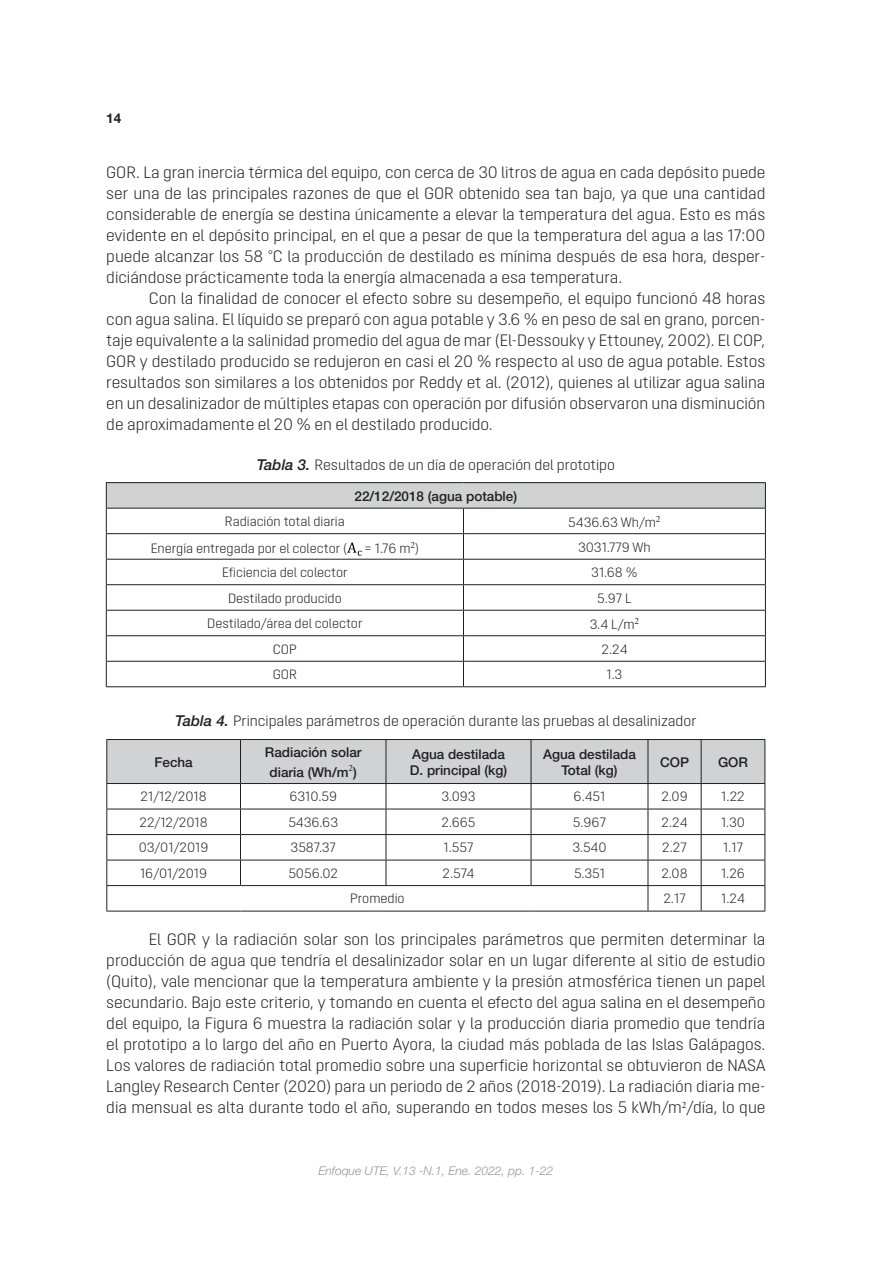
<style>
.page{position:relative;width:893px;height:1263px;background:#fff}
.page>*{position:absolute;margin:0;border:0;box-sizing:border-box;transform-origin:0 0}
.t1{font:300 16.5px/21px "Opinion Pro";color:#231f20;text-align:justify}
.t2{font:300 15px "Opinion Pro";color:#231f20}
.t3{font:300 13.5px "Opinion Pro";color:#231f20}
.t4{font:500 13.5px/16.5px "Helvetica Neue";color:#231f20;text-align:center}
.t5{font:700 13.5px "Helvetica Neue";color:#231f20}
.t6{font:italic 300 12px "Helvetica Neue";color:#939598}
.s1{font-family:"Helvetica Neue LT Std";font-weight:500;font-style:italic}
</style>
<div class="page">
<div style="left:106px;top:483px;width:659px;height:25px;background:#d1d2d4"></div>
<hr style="left:106px;top:482px;width:357px;height:1px;background:#231f20">
<hr style="left:463px;top:482px;width:303px;height:1px;background:#231f20">
<hr style="left:106px;top:508px;width:357px;height:1px;background:#231f20">
<hr style="left:463px;top:508px;width:303px;height:1px;background:#231f20">
<hr style="left:106px;top:533px;width:357px;height:1px;background:#231f20">
<hr style="left:463px;top:533px;width:303px;height:1px;background:#231f20">
<hr style="left:106px;top:559px;width:357px;height:1px;background:#231f20">
<hr style="left:463px;top:559px;width:303px;height:1px;background:#231f20">
<hr style="left:106px;top:584px;width:357px;height:1px;background:#231f20">
<hr style="left:463px;top:584px;width:303px;height:1px;background:#231f20">
<hr style="left:106px;top:610px;width:357px;height:1px;background:#231f20">
<hr style="left:463px;top:610px;width:303px;height:1px;background:#231f20">
<hr style="left:106px;top:635px;width:357px;height:1px;background:#231f20">
<hr style="left:463px;top:635px;width:303px;height:1px;background:#231f20">
<hr style="left:106px;top:661px;width:357px;height:1px;background:#231f20">
<svg style="left:106px;top:483px;width:1px;height:203px"></svg>
<hr style="left:463px;top:661px;width:303px;height:1px;background:#231f20">
<svg style="left:463px;top:508px;width:1px;height:178px"></svg>
<svg style="left:765px;top:483px;width:1px;height:203px"></svg>
<hr style="left:106px;top:686px;width:357px;height:1px;background:#231f20">
<hr style="left:463px;top:686px;width:303px;height:1px;background:#231f20">
<svg style="left:347px;top:543px;width:15px;height:13px"></svg>
<svg style="left:106px;top:739px;width:659px;height:172px"></svg>
<hr style="left:106px;top:911px;width:134px;height:1px;background:#231f20">
<hr style="left:240px;top:911px;width:146px;height:1px;background:#231f20">
<hr style="left:386px;top:911px;width:145px;height:1px;background:#231f20">
<hr style="left:531px;top:911px;width:117px;height:1px;background:#231f20">
<hr style="left:648px;top:911px;width:53px;height:1px;background:#231f20">
<hr style="left:701px;top:911px;width:64px;height:1px;background:#231f20">
<p class="t5" style="left:106px;top:109px;width:17px">14</p>
<p class="t1" style="left:106px;top:162px;width:661px">GOR. La gran inercia térmica del equipo, con cerca de 30 litros de agua en cada depósito puede ser una de las principales razones de que el GOR obtenido sea tan bajo, ya que una cantidad considerable de energía se destina únicamente a elevar la temperatura del agua. Esto es más evidente en el depósito principal, en el que a pesar de que la temperatura del agua a las 17:00 puede alcanzar los 58 °C la producción de destilado es mínima después de esa hora, desper&shy;diciándose prácticamente toda la energía almacenada a esa temperatura.</p>
<p class="t1" style="left:106px;top:288px;width:661px;text-indent:43px">Con la finalidad de conocer el efecto sobre su desempeño, el equipo funcionó 48 horas con agua salina. El líquido se preparó con agua potable y 3.6 % en peso de sal en grano, porcen&shy;taje equivalente a la salinidad promedio del agua de mar (El-Dessouky y Ettouney, 2002). El COP, GOR y destilado producido se redujeron en casi el 20 % respecto al uso de agua potable. Estos resultados son similares a los obtenidos por Reddy et al. (2012), quienes al utilizar agua salina en un desalinizador de múltiples etapas con operación por difusión observaron una disminución de aproximadamente el 20 % en el destilado producido.</p>
<p class="t2" style="left:257px;top:456px;width:360px"><span class="s1">Tabla 3.</span> Resultados de un día de operación del prototipo</p>
<p class="t4" style="left:355px;top:487px;width:164px">22/12/2018 (agua potable)</p>
<p class="t3" style="left:225px;top:514px;width:121px">Radiación total diaria</p>
<p class="t3" style="left:568px;top:515px;width:94px">5436.63 Wh/m<sup>2</sup></p>
<p class="t3" style="left:151px;top:541px;width:270px">Energía entregada por el colector ( = 1.76 m<sup>2</sup>)</p>
<p class="t3" style="left:578px;top:539px;width:74px">3031.779 Wh</p>
<p class="t3" style="left:222px;top:565px;width:127px">Eficiencia del colector</p>
<p class="t3" style="left:591px;top:565px;width:48px">31.68 %</p>
<p class="t3" style="left:228px;top:590px;width:115px">Destilado producido</p>
<p class="t3" style="left:597px;top:590px;width:36px">5.97 L</p>
<p class="t3" style="left:207px;top:616px;width:157px">Destilado/área del colector</p>
<p class="t3" style="left:590px;top:617px;width:51px">3.4 L/m<sup>2</sup></p>
<p class="t3" style="left:273px;top:641px;width:26px">COP</p>
<p class="t3" style="left:601px;top:641px;width:28px">2.24</p>
<p class="t3" style="left:273px;top:667px;width:26px">GOR</p>
<p class="t3" style="left:607px;top:667px;width:17px">1.3</p>
<p class="t2" style="left:175px;top:713px;width:523px"><span class="s1">Tabla 4.</span> Principales parámetros de operación durante las pruebas al desalinizador</p>
<p class="t4" style="left:155px;top:754px;width:40px">Fecha</p>
<p class="t4" style="left:265px;top:742px;width:98px;line-height:19.5px">Radiación solar diaria (Wh/m<sup>2</sup>)</p>
<p class="t4" style="left:410px;top:745px;width:99px;text-align:left">Agua destilada<br>D. principal (kg)</p>
<p class="t4" style="left:543px;top:745px;width:95px">Agua destilada<br>Total (kg)</p>
<p class="t4" style="left:660px;top:754px;width:31px">COP</p>
<p class="t4" style="left:718px;top:754px;width:32px">GOR</p>
<p class="t3" style="left:141px;top:789px;width:68px">21/12/2018</p>
<p class="t3" style="left:289px;top:789px;width:49px">6310.59</p>
<p class="t3" style="left:441px;top:789px;width:36px">3.093</p>
<p class="t3" style="left:574px;top:789px;width:33px">6.451</p>
<p class="t3" style="left:661px;top:789px;width:28px">2.09</p>
<p class="t3" style="left:721px;top:789px;width:25px">1.22</p>
<p class="t3" style="left:139px;top:814px;width:70px">22/12/2018</p>
<p class="t3" style="left:288px;top:814px;width:51px">5436.63</p>
<p class="t3" style="left:442px;top:814px;width:35px">2.665</p>
<p class="t3" style="left:573px;top:814px;width:35px">5.967</p>
<p class="t3" style="left:661px;top:814px;width:28px">2.24</p>
<p class="t3" style="left:721px;top:814px;width:25px">1.30</p>
<p class="t3" style="left:139px;top:840px;width:71px">03/01/2019</p>
<p class="t3" style="left:291px;top:840px;width:47px">3587.37</p>
<p class="t3" style="left:444px;top:840px;width:31px">1.557</p>
<p class="t3" style="left:572px;top:840px;width:36px">3.540</p>
<p class="t3" style="left:662px;top:840px;width:26px">2.27</p>
<p class="t3" style="left:723px;top:840px;width:21px">1.17</p>
<p class="t3" style="left:140px;top:865px;width:69px">16/01/2019</p>
<p class="t3" style="left:288px;top:865px;width:51px">5056.02</p>
<p class="t3" style="left:443px;top:865px;width:33px">2.574</p>
<p class="t3" style="left:574px;top:865px;width:32px">5.351</p>
<p class="t3" style="left:661px;top:865px;width:28px">2.08</p>
<p class="t3" style="left:721px;top:865px;width:26px">1.26</p>
<p class="t3" style="left:350px;top:891px;width:56px">Promedio</p>
<p class="t3" style="left:663px;top:891px;width:24px">2.17</p>
<p class="t3" style="left:721px;top:891px;width:25px">1.24</p>
<p class="t1" style="left:106px;top:929px;width:661px;text-indent:43px">El GOR y la radiación solar son los principales parámetros que permiten determinar la producción de agua que tendría el desalinizador solar en un lugar diferente al sitio de estudio (Quito), vale mencionar que la temperatura ambiente y la presión atmosférica tienen un papel secundario. Bajo este criterio, y tomando en cuenta el efecto del agua salina en el desempeño del equipo, la Figura 6 muestra la radiación solar y la producción diaria promedio que tendría el prototipo a lo largo del año en Puerto Ayora, la ciudad más poblada de las Islas Galápagos.<br>Los valores de radiación total promedio sobre una superficie horizontal se obtuvieron de NASA Langley Research Center (2020) para un periodo de 2 años (2018-2019). La radiación diaria me&shy;dia mensual es alta durante todo el año, superando en todos meses los 5 kWh/m<sup>2</sup>/día, lo que</p>
<p class="t6" style="left:319px;top:1163px;width:236px">Enfoque UTE, V.13 -N.1, Ene. 2022, pp. 1-22</p>
</div>
